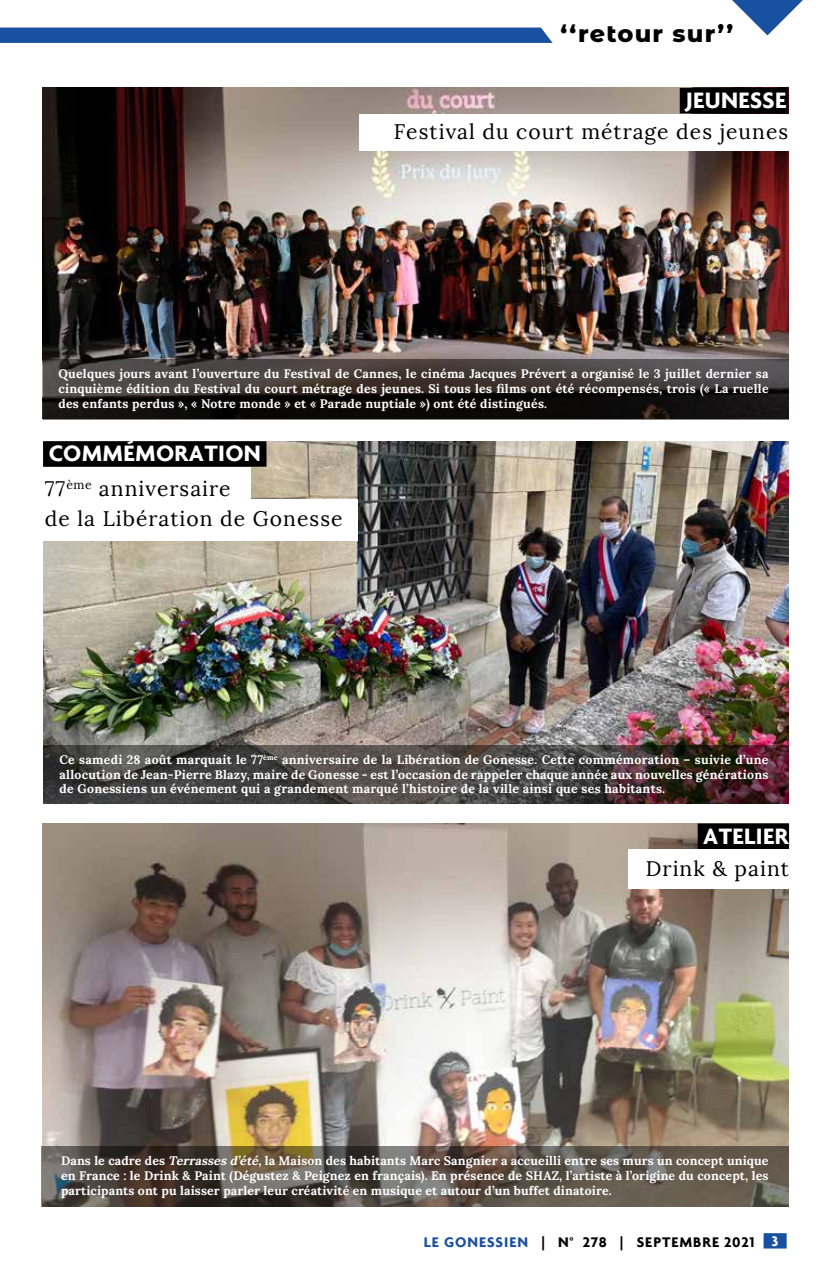
<style>
.page{position:relative;width:830px;height:1276px;background:#fff}
.page>*{position:absolute;margin:0;border:0;box-sizing:border-box;transform-origin:0 0}
.t1{font:700 24px "Agenda";letter-spacing:.015em;color:#fff}
.t2{font:800 24px "Montserrat Alternates";letter-spacing:.05em;color:#000}
.t3{font:21px/30px "Lora";letter-spacing:.05em;color:#000}
.t4{font:700 15px "Agenda";letter-spacing:.065em;color:#000}
.t5{font:700 12.3px/14.9px "Lora";letter-spacing:.02em;color:#fff;text-align:justify}
.s1{font-style:italic}
.s2{color:#1951a0}
.s3{color:#fff}
</style>
<div class="page">
<svg style="left:732px;top:0;width:70px;height:35px"></svg>
<svg style="left:0;top:28px;width:552px;height:15px;background:#1b53a1"></svg>
<svg style="left:763px;top:1233px;width:23px;height:15px"></svg>
<img style="left:43px;top:823px;width:745px;height:323px">
<div style="left:697px;top:823px;width:91px;height:26px;background:#000"></div>
<div style="left:628px;top:849px;width:176px;height:39px;background:#fff"></div>
<img style="left:43px;top:87px;width:745px;height:272px">
<div style="left:359px;top:114px;width:439px;height:37px;background:#fff"></div>
<div style="left:679px;top:88px;width:107px;height:25px;background:#000"></div>
<svg style="left:43px;top:359px;width:745px;height:60px;background:#2f2928"></svg>
<img style="left:43px;top:441px;width:744px;height:304px">
<div style="left:43px;top:467px;width:207px;height:42px;background:#fff"></div>
<div style="left:43px;top:441px;width:223px;height:26px;background:#000"></div>
<svg style="left:43px;top:745px;width:745px;height:59px;background:#453d3c"></svg>
<svg style="left:42px;top:1146px;width:746px;height:60px;background:#5a5147"></svg>
<div style="left:42px;top:499px;width:316px;height:41px;background:#fff"></div>
<h1 class="t2" style="left:560px;top:16px;width:174px">‘‘retour sur’’</h1>
<h1 class="t1" style="left:685px;top:86px;width:103px">JEUNESSE</h1>
<h2 class="t3" style="left:393px;top:117px;width:396px">Festival du court métrage des jeunes</h2>
<p class="t5" style="left:58px;top:366px;width:711px">Quelques jours avant l’ouverture du Festival de Cannes, le cinéma Jacques Prévert a organisé le 3 juillet dernier sa cinquième édition du Festival du court métrage des jeunes. Si tous les films ont été récompensés, trois (« La ruelle des enfants perdus », « Notre monde » et « Parade nuptiale ») ont été distingués.</p>
<h1 class="t1" style="left:49px;top:439px;width:214px">COMMÉMORATION</h1>
<h2 class="t3" style="left:45px;top:473px;width:299px">77<sup>ème</sup> anniversaire<br>de la Libération de Gonesse</h2>
<p class="t5" style="left:60px;top:752px;width:710px">Ce samedi 28 août marquait le 77<sup>ème</sup> anniversaire de la Libération de Gonesse. Cette commémoration – suivie d’une allocution de Jean-Pierre Blazy, maire de Gonesse - est l’occasion de rappeler chaque année aux nouvelles générations de Gonessiens un événement qui a grandement marqué l’histoire de la ville ainsi que ses habitants.</p>
<h1 class="t1" style="left:703px;top:821px;width:87px">ATELIER</h1>
<h2 class="t3" style="left:645px;top:854px;width:144px">Drink &amp; paint</h2>
<p class="t5" style="left:61px;top:1153px;width:708px">Dans le cadre des <span class="s1">Terrasses d’été</span>, la Maison des habitants Marc Sangnier a accueilli entre ses murs un concept unique en France : le Drink &amp; Paint (Dégustez &amp; Peignez en français). En présence de SHAZ, l’artiste à l’origine du concept, les participants ont pu laisser parler leur créativité en musique et autour d’un buffet dinatoire.</p>
<p class="t4" style="left:423px;top:1233px;width:356px"><span class="s2">LE GONESSIEN</span> | N° 278 | SEPTEMBRE 2021 <span class="s3">3</span></p>
</div>
